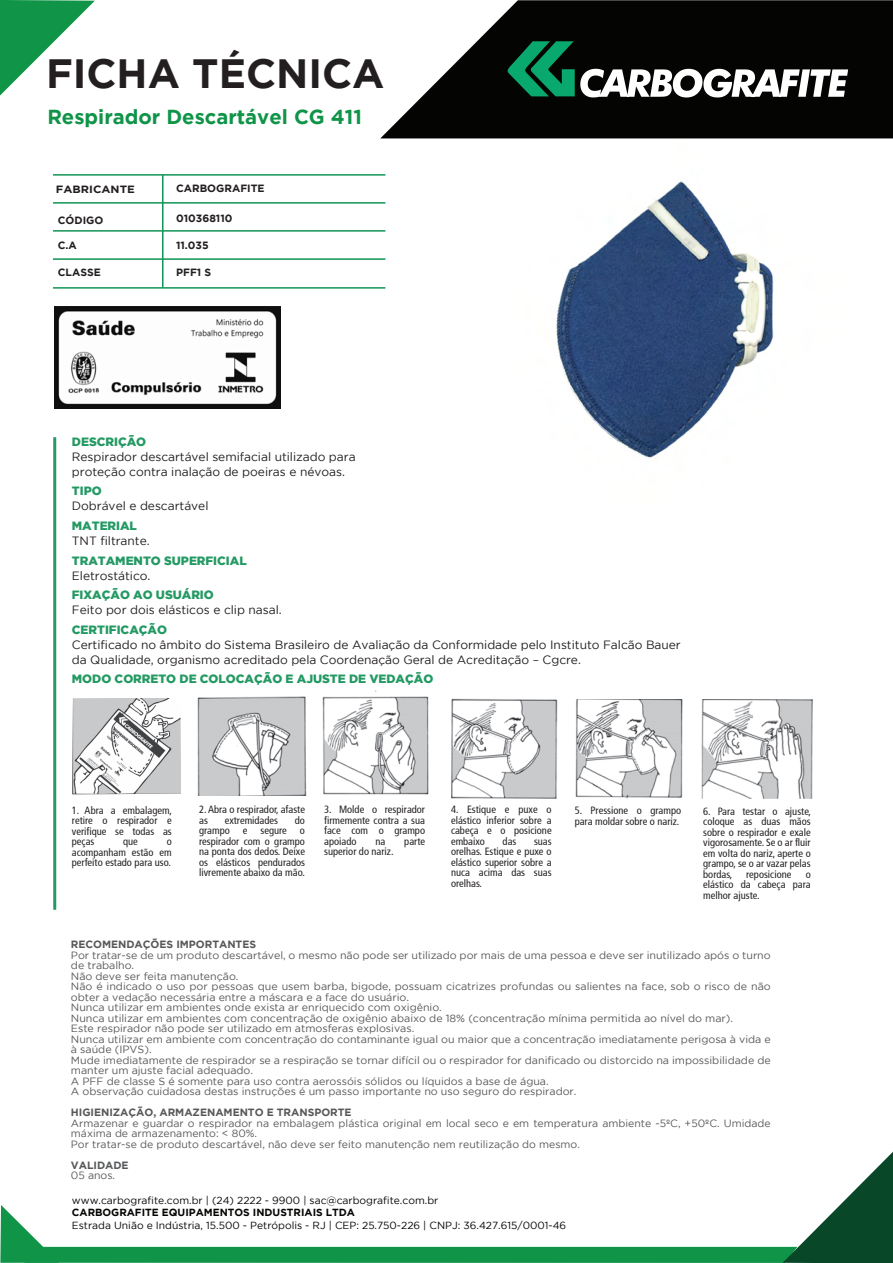
<style>
.page{position:relative;width:893px;height:1263px;background:#fff}
.page>*{position:absolute;margin:0;border:0;box-sizing:border-box;transform-origin:0 0}
.t1{font:700 40.8px "Gotham";color:#231f20}
.t2{font:700 20.25px "Gotham";color:#0f9448}
.t3{font:12px/15px "Gotham";letter-spacing:-.005em;color:#231f20}
.t4{font:900 12px "Gotham";letter-spacing:-.005em;color:#239963}
.t5{font:10.5px/10.5px "Gotham";letter-spacing:-.005em;color:#58595b}
.t6{font:condensed 10.5px/10.5px "Frutiger";color:#231f20;text-align:justify}
.t7{font:10.5px/10.5px "Gotham";color:#59595b}
.t8{font:700 10.5px "Gotham";letter-spacing:-.005em;color:#57585a}
.t9{font:700 10.5px "Gotham";color:#231f20}
.t10{font:700 10.5px "Gotham";color:#231f20;scale:1.1 1}
.t11{font:10.35px "Gotham";color:#040503}
.t12{font:700 10.35px "Gotham";color:#040503}
</style>
<div class="page">
<img style="left:473px;top:138px;width:378px;height:322px">
<hr style="left:53px;top:437px;width:3px;height:473px;background:#239963">
<hr style="left:53px;top:174px;width:332px;height:2px;background:#109554">
<hr style="left:53px;top:202px;width:332px;height:2px;background:#109554">
<hr style="left:53px;top:230px;width:332px;height:2px;background:#109554">
<hr style="left:53px;top:258px;width:332px;height:2px;background:#109554">
<hr style="left:53px;top:287px;width:332px;height:2px;background:#109554">
<hr style="left:162px;top:175px;width:1px;height:113px;background:#109554">
<svg style="left:0;top:0;width:95px;height:96px"></svg>
<svg style="left:381px;top:0;width:512px;height:138px;fill:#040503"></svg>
<svg style="left:508px;top:41px;width:340px;height:56px"></svg>
<svg style="left:0;top:1152px;width:893px;height:111px"></svg>
<img style="left:54px;top:307px;width:226px;height:102px">
<img style="left:73px;top:698px;width:108px;height:97px">
<img style="left:197px;top:696px;width:110px;height:100px">
<img style="left:322px;top:690px;width:107px;height:105px">
<img style="left:701px;top:699px;width:112px;height:99px">
<img style="left:575px;top:700px;width:108px;height:99px">
<img style="left:451px;top:698px;width:107px;height:101px">
<h1 class="t1" style="left:46px;top:50px;width:340px">FICHA TÉCNICA</h1>
<h2 class="t2" style="left:47px;top:105px;width:316px">Respirador Descartável CG 411</h2>
<p class="t10" style="left:56px;top:183px;width:73px">FABRICANTE</p>
<p class="t9" style="left:176px;top:183px;width:90px">CARBOGRAFITE</p>
<p class="t9" style="left:58px;top:214px;width:47px">CÓDIGO</p>
<p class="t9" style="left:58px;top:239px;width:21px">C.A</p>
<p class="t9" style="left:58px;top:266px;width:45px">CLASSE</p>
<p class="t9" style="left:176px;top:266px;width:37px">PFF1 S</p>
<p class="t9" style="left:176px;top:212px;width:58px">010368110</p>
<p class="t9" style="left:176px;top:239px;width:34px">11.035</p>
<p class="t4" style="left:72px;top:435px;width:76px">DESCRIÇÃO</p>
<p class="t3" style="left:72px;top:449px;width:285px">Respirador descartável semifacial utilizado para proteção contra inalação de poeiras e névoas.</p>
<p class="t4" style="left:72px;top:484px;width:31px">TIPO</p>
<p class="t3" style="left:72px;top:499px;width:138px">Dobrável e descartável</p>
<p class="t4" style="left:72px;top:519px;width:67px">MATERIAL</p>
<p class="t3" style="left:72px;top:533px;width:79px">TNT filtrante.</p>
<p class="t4" style="left:72px;top:553px;width:176px">TRATAMENTO SUPERFICIAL</p>
<p class="t3" style="left:72px;top:568px;width:80px">Eletrostático.</p>
<p class="t4" style="left:72px;top:588px;width:143px">FIXAÇÃO AO USUÁRIO</p>
<p class="t3" style="left:72px;top:602px;width:211px">Feito por dois elásticos e clip nasal.</p>
<p class="t4" style="left:72px;top:622px;width:97px">CERTIFICAÇÃO</p>
<p class="t3" style="left:72px;top:637px;width:610px">Certificado no âmbito do Sistema Brasileiro de Avaliação da Conformidade pelo Instituto Falcão Bauer da Qualidade, organismo acreditado pela Coordenação Geral de Acreditação – Cgcre.</p>
<p class="t4" style="left:72px;top:672px;width:363px">MODO CORRETO DE COLOCAÇÃO E AJUSTE DE VEDAÇÃO</p>
<p class="t6" style="left:72px;top:805px;width:102px">1. Abra a embalagem, retire o respirador e verifique se todas as peças</p>
<p class="t6" style="left:72px;top:836px;width:101px;text-indent:95px">o acompanham estão em perfeito estado para uso.</p>
<p class="t6" style="left:123px;top:836px;width:16px">que</p>
<p class="t6" style="left:199px;top:805px;width:107px">2. Abra o respirador, afaste as</p>
<p class="t6" style="left:199px;top:815px;width:107px;text-indent:96px">do grampo e segure o respirador com o grampo na ponta dos dedos. Deixe os elásticos pendurados livremente abaixo da mão.</p>
<p class="t6" style="left:324px;top:805px;width:102px">3. Molde o respirador firmemente contra a sua face com o grampo apoiado</p>
<p class="t6" style="left:225px;top:815px;width:55px">extremidades</p>
<p class="t6" style="left:375px;top:836px;width:11px">na</p>
<p class="t6" style="left:404px;top:836px;width:22px">parte</p>
<p class="t6" style="left:324px;top:847px;width:71px">superior do nariz.</p>
<p class="t6" style="left:451px;top:804px;width:102px">4. Estique e puxe o elástico inferior sobre a cabeça e o posicione embaixo</p>
<p class="t6" style="left:503px;top:836px;width:15px">das</p>
<p class="t6" style="left:451px;top:836px;width:102px;text-indent:83px">suas orelhas. Estique e puxe o elástico superior sobre a nuca acima das suas orelhas.</p>
<p class="t6" style="left:575px;top:805px;width:108px">5. Pressione o grampo para moldar sobre o nariz.</p>
<p class="t6" style="left:703px;top:806px;width:109px">6. Para testar o ajuste, coloque as duas mãos sobre o respirador e exale vigorosamente. Se o ar fluir em volta do nariz, aperte o grampo, se o ar vazar pelas bordas,</p>
<p class="t6" style="left:746px;top:869px;width:47px">reposicione</p>
<p class="t6" style="left:703px;top:869px;width:109px;text-indent:102px">o elástico da cabeça para melhor ajuste.</p>
<p class="t8" style="left:71px;top:938px;width:187px">RECOMENDAÇÕES IMPORTANTES</p>
<p class="t5" style="left:71px;top:950px;width:701px">Por tratar-se de um produto descartável, o mesmo não pode ser utilizado por mais de uma pessoa e deve ser inutilizado após o turno de trabalho.<br>Não deve ser feita manutenção.<br>Não é indicado o uso por pessoas que usem barba, bigode, possuam cicatrizes profundas ou salientes na face, sob o risco de não obter a vedação necessária entre a máscara e a face do usuário.<br>Nunca utilizar em ambientes onde exista ar enriquecido com oxigênio.<br>Nunca utilizar em ambientes com concentração de oxigênio abaixo de 18% (concentração mínima permitida ao nível do mar).<br>Este respirador não pode ser utilizado em atmosferas explosivas.<br>Nunca utilizar em ambiente com concentração do contaminante igual ou maior que a concentração imediatamente perigosa à vida e à saúde (IPVS).<br>Mude imediatamente de respirador se a respiração se tornar difícil ou o respirador for danificado ou distorcido na impossibilidade de manter um ajuste facial adequado.<br>A PFF de classe S é somente para uso contra aerossóis sólidos ou líquidos a base de água.<br>A observação cuidadosa destas instruções é um passo importante no uso seguro do respirador.</p>
<p class="t8" style="left:71px;top:1106px;width:282px">HIGIENIZAÇÃO, ARMAZENAMENTO E TRANSPORTE</p>
<p class="t7" style="left:71px;top:1118px;width:701px">Armazenar e guardar o respirador na embalagem plástica original em local seco e em temperatura ambiente -5ºC, +50ºC. Umidade máxima de armazenamento: &lt; 80%.<br>Por tratar-se de produto descartável, não deve ser feito manutenção nem reutilização do mesmo.</p>
<p class="t8" style="left:71px;top:1159px;width:59px">VALIDADE</p>
<p class="t7" style="left:71px;top:1170px;width:46px">05 anos.</p>
<p class="t11" style="left:72px;top:1195px;width:368px">www.carbografite.com.br | (24) 2222 - 9900 | sac@carbografite.com.br</p>
<p class="t12" style="left:72px;top:1207px;width:285px">CARBOGRAFITE EQUIPAMENTOS INDUSTRIAIS LTDA</p>
<p class="t11" style="left:72px;top:1219px;width:496px">Estrada União e Indústria, 15.500 - Petrópolis - RJ | CEP: 25.750-226 | CNPJ: 36.427.615/0001-46</p>
</div>
